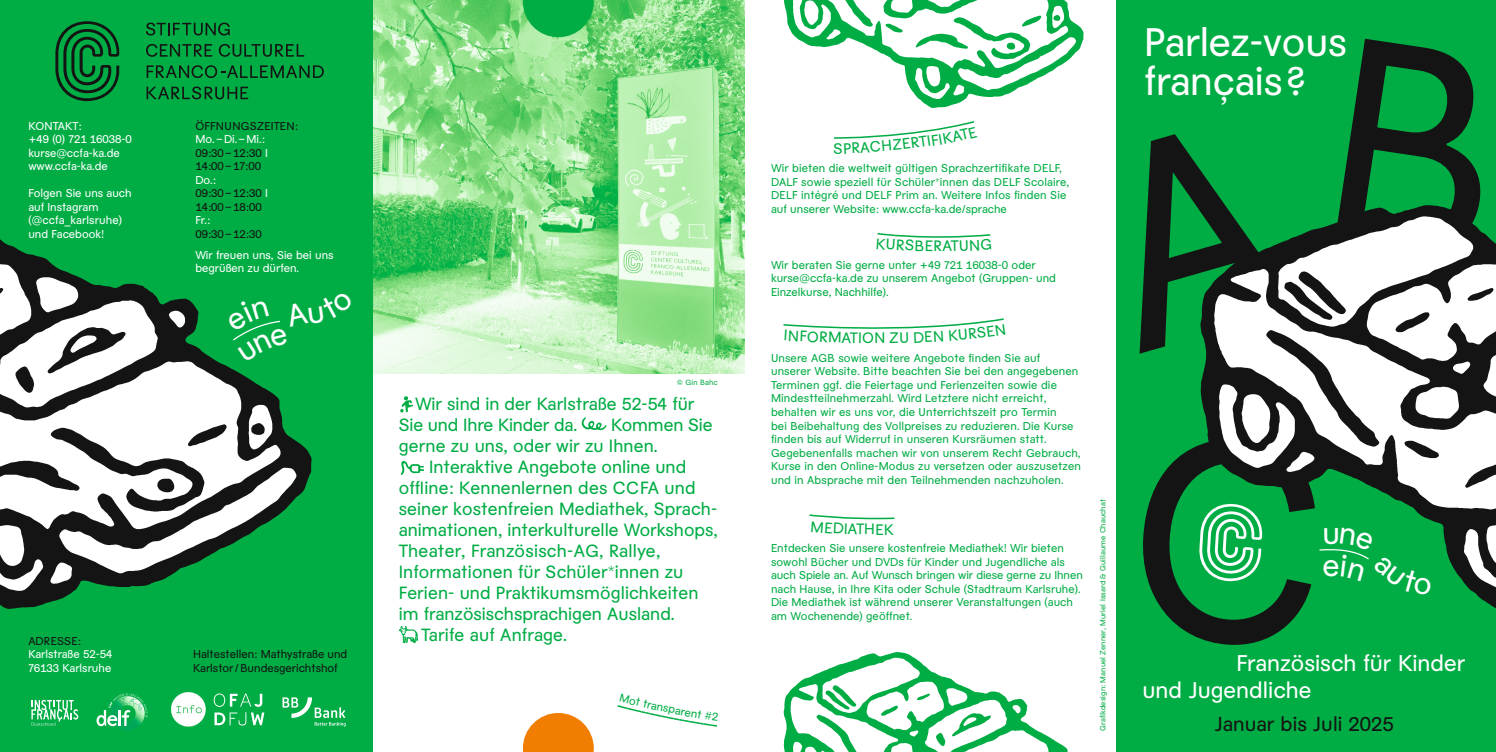
<style>
.page{position:relative;width:1496px;height:752px;background:#fff}
.page>*{position:absolute;margin:0;border:0;box-sizing:border-box;transform-origin:0 0}
.t1{font:39.38px/38.8px "Perroquet";letter-spacing:-.005em;color:#fff}
.t2{font:22.5px/27px "Perroquet";color:#fff}
.t3{font:20px "Perroquet";letter-spacing:.005em;color:#131413}
.t4{font:17.5px/21px "Perroquet";letter-spacing:.005em;color:#00ad44}
.t5{font:15px "Perroquet";color:#00ad44}
.t6{font:11.25px/13.5px "Perroquet";letter-spacing:.01em;color:#00ad44}
.t7{font:11.25px/13.5px "Perroquet";color:#fff}
.t8{font:11.25px/13.5px "Perroquet";color:#131413}
.t9{font:11.25px "Perroquet";letter-spacing:.02em;color:#131413}
.t10{font:7.5px "Perroquet";letter-spacing:.01em;color:#00ad44}
.s1{color:#fff}
</style>
<div class="page">
<img style="left:400px;top:396px;width:13px;height:17px">
<img style="left:582px;top:417px;width:24px;height:14px">
<img style="left:400px;top:461px;width:24px;height:14px">
<img style="left:399px;top:626px;width:19px;height:17px">
<img style="left:372px;top:0;width:372px;height:373px">
<svg style="left:523px;top:0;width:71px;height:37px;background:#1db752"></svg>
<svg style="left:523px;top:713px;width:71px;height:38px"></svg>
<div style="left:0;top:0;width:372px;height:751px;background:#00ad44"></div>
<svg style="left:55px;top:21px;width:64px;height:80px"></svg>
<svg style="left:146px;top:23px;width:84px;height:12px"></svg>
<svg style="left:146px;top:44px;width:66px;height:13px"></svg>
<svg style="left:219px;top:44px;width:85px;height:13px"></svg>
<svg style="left:147px;top:65px;width:177px;height:13px"></svg>
<svg style="left:147px;top:86px;width:101px;height:13px"></svg>
<svg style="left:31px;top:699px;width:47px;height:26px"></svg>
<svg style="left:96px;top:693px;width:51px;height:37px"></svg>
<img style="left:170px;top:692px;width:36px;height:35px">
<svg style="left:214px;top:693px;width:50px;height:32px"></svg>
<svg style="left:282px;top:697px;width:63px;height:29px"></svg>
<div style="left:1116px;top:0;width:379px;height:751px;background:#00ad44"></div>
<svg style="left:1149px;top:134px;width:58px;height:46px"></svg>
<svg style="left:1344px;top:39px;width:135px;height:141px"></svg>
<img style="left:784px;top:0;width:300px;height:108px">
<img style="left:783px;top:652px;width:285px;height:99px">
<img style="left:1139px;top:180px;width:356px;height:428px">
<img style="left:0;top:239px;width:312px;height:370px">
<svg style="left:617px;top:705px;width:100px;height:22px"></svg>
<svg style="left:833px;top:121px;width:142px;height:18px"></svg>
<svg style="left:877px;top:233px;width:114px;height:5px"></svg>
<svg style="left:783px;top:318px;width:221px;height:11px"></svg>
<svg style="left:809px;top:514px;width:86px;height:6px"></svg>
<svg style="left:226px;top:291px;width:86px;height:71px"></svg>
<svg style="left:1139px;top:435px;width:291px;height:210px"></svg>
<p class="t7" style="left:28px;top:119px;width:105px">KONTAKT:<br>+49 (0) 721 16038-0 kurse@ccfa-ka.de www.ccfa-ka.de</p>
<p class="t7" style="left:28px;top:186px;width:105px">Folgen Sie uns auch auf Instagram (@ccfa_karlsruhe) und Facebook!</p>
<p class="t9" style="left:195px;top:119px;width:104px">ÖFFNUNGSZEITEN:</p>
<p class="t8" style="left:195px;top:132px;width:74px"><span class="s1">Mo. – Di. – Mi.:<br></span>09:30 – 12:30 <span class="s1">I<br></span>14:00 – 17:00</p>
<p class="t8" style="left:195px;top:173px;width:74px"><span class="s1">Do.:<br></span>09:30 – 12:30 <span class="s1">I<br></span>14:00 – 18:00</p>
<p class="t7" style="left:195px;top:213px;width:16px">Fr.:</p>
<p class="t8" style="left:195px;top:227px;width:68px">09:30 – 12:30</p>
<p class="t7" style="left:195px;top:248px;width:140px">Wir freuen uns, Sie bei uns begrüßen zu dürfen.</p>
<p class="t9" style="left:28px;top:634px;width:54px">ADRESSE:</p>
<p class="t7" style="left:28px;top:647px;width:85px">Karlstraße 52-54<br>76133 Karlsruhe</p>
<p class="t8" style="left:193px;top:647px;width:156px">Haltestellen: Mathystraße und<br>Karlstor / Bundesgerichtshof</p>
<p class="t10" style="left:676px;top:378px;width:43px">© Gin Bahc</p>
<h3 class="t4" style="left:399px;top:393px;width:297px;text-indent:16px">Wir sind in der Karlstraße 52-54 für<br>Sie und Ihre Kinder da.</h3>
<h3 class="t4" style="left:611px;top:414px;width:103px">Kommen Sie</h3>
<h3 class="t4" style="left:399px;top:435px;width:260px">gerne zu uns, oder wir zu Ihnen.</h3>
<h3 class="t4" style="left:429px;top:456px;width:259px">Interaktive Angebote online und</h3>
<h3 class="t4" style="left:399px;top:477px;width:298px">offline: Kennenlernen des CCFA und</h3>
<h3 class="t4" style="left:399px;top:498px;width:320px">seiner kostenfreien Mediathek, Sprach-</h3>
<h3 class="t4" style="left:399px;top:519px;width:320px">animationen, interkulturelle Workshops,</h3>
<h3 class="t4" style="left:399px;top:540px;width:263px">Theater, Französisch-AG, Rallye,</h3>
<h3 class="t4" style="left:399px;top:561px;width:286px">Informationen für Schüler*innen zu</h3>
<h3 class="t4" style="left:399px;top:582px;width:301px">Ferien- und Praktikumsmöglichkeiten</h3>
<h3 class="t4" style="left:399px;top:603px;width:277px">im französischsprachigen Ausland.</h3>
<h3 class="t4" style="left:421px;top:624px;width:147px">Tarife auf Anfrage.</h3>
<p class="t6" style="left:771px;top:162px;width:300px">Wir bieten die weltweit gültigen Sprachzertifikate DELF, DALF sowie speziell für Schüler*innen das DELF Scolaire, DELF intégré und DELF Prim an. Weitere Infos finden Sie auf unserer Website: www.ccfa-ka.de/sprache</p>
<h3 class="t5" style="left:933px;top:237px;width:20px">RA</h3>
<p class="t6" style="left:771px;top:258px;width:286px">Wir beraten Sie gerne unter +49 721 16038-0 oder kurse@ccfa-ka.de zu unserem Angebot (Gruppen- und<br>Einzelkurse, Nachhilfe).</p>
<h3 class="t5" style="left:858px;top:329px;width:29px">ION</h3>
<p class="t6" style="left:771px;top:351px;width:311px">Unsere AGB sowie weitere Angebote finden Sie auf unserer Website. Bitte beachten Sie bei den angegebenen Terminen ggf. die Feiertage und Ferienzeiten sowie die Mindestteilnehmerzahl. Wird Letztere nicht erreicht, behalten wir es uns vor, die Unterrichtszeit pro Termin<br>bei Beibehaltung des Vollpreises zu reduzieren. Die Kurse finden bis auf Widerruf in unseren Kursräumen statt.<br>Gegebenenfalls machen wir von unserem Recht Gebrauch, Kurse in den Online-Modus zu versetzen oder auszusetzen und in Absprache mit den Teilnehmenden nachzuholen.</p>
<h3 class="t5" style="left:875px;top:520px;width:10px">E</h3>
<p class="t6" style="left:771px;top:541px;width:313px">Entdecken Sie unsere kostenfreie Mediathek! Wir bieten sowohl Bücher und DVDs für Kinder und Jugendliche als auch Spiele an. Auf Wunsch bringen wir diese gerne zu Ihnen nach Hause, in Ihre Kita oder Schule (Stadtraum Karlsruhe).<br>Die Mediathek ist während unserer Veranstaltungen (auch am Wochenende) geöffnet.</p>
<p class="t10" style="left:1098px;top:730px;width:233px;rotate:-90deg">Grafikdesign: Manuel Zenner, Muriel Issard &amp; Guillaume Chauchat</p>
<h1 class="t1" style="left:1144px;top:24px;width:204px">Parlez-vous français ?</h1>
<h2 class="t2" style="left:1142px;top:650px;width:324px;text-indent:94px">Französisch für Kinder und Jugendliche</h2>
<h3 class="t3" style="left:1214px;top:712px;width:181px">Januar bis Juli 2025</h3>
</div>
